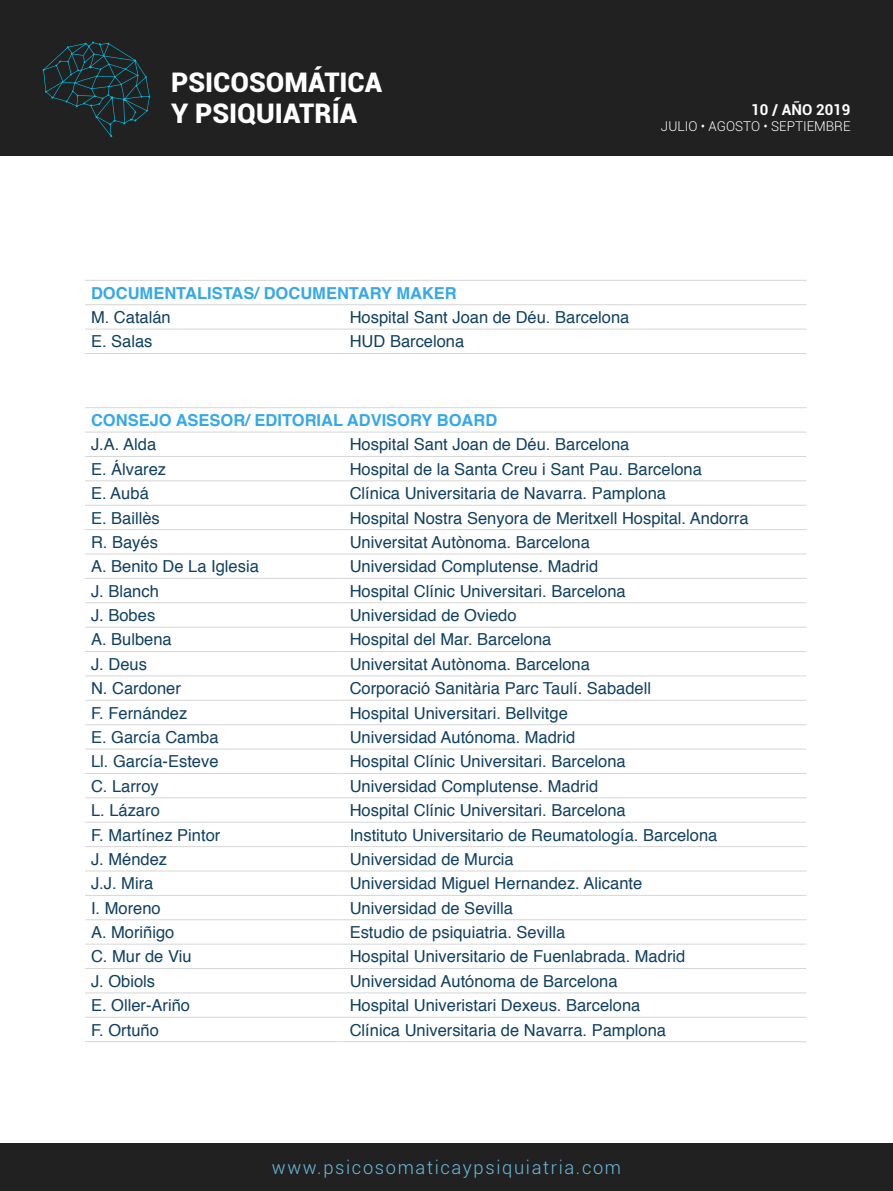
<style>
.page{position:relative;width:893px;height:1191px;background:#fff}
.page>*{position:absolute;margin:0;border:0;box-sizing:border-box;transform-origin:0 0}
.t1{font:900 27px/31.5px "Roboto";color:#fff}
.t2{font:300 18.3px "Roboto";letter-spacing:.09em;color:#6bbdde}
.t3{font:16.5px "Helvetica";color:#104060}
.t4{font:700 16.5px "Helvetica";color:#36a8e9}
.t5{font:700 15px "Roboto";color:#fff}
.t6{font:300 13.5px "Roboto";color:#fff}
</style>
<div class="page">
<div style="left:0;top:0;width:893px;height:155px;background:#212121"></div>
<div style="left:0;top:1143px;width:893px;height:48px;background:#212121"></div>
<svg style="left:43px;top:41px;width:107px;height:96px"></svg>
<hr style="left:85px;top:280px;width:259px;height:1px;background:#d6d6d6">
<hr style="left:344px;top:280px;width:462px;height:1px;background:#d6d6d6">
<hr style="left:85px;top:304px;width:259px;height:1px;background:#d6d6d6">
<hr style="left:344px;top:304px;width:462px;height:1px;background:#d6d6d6">
<hr style="left:85px;top:329px;width:259px;height:1px;background:#d6d6d6">
<hr style="left:344px;top:329px;width:462px;height:1px;background:#d6d6d6">
<hr style="left:85px;top:353px;width:259px;height:1px;background:#d6d6d6">
<hr style="left:344px;top:353px;width:462px;height:1px;background:#d6d6d6">
<hr style="left:85px;top:407px;width:259px;height:1px;background:#d6d6d6">
<hr style="left:344px;top:407px;width:462px;height:1px;background:#d6d6d6">
<hr style="left:85px;top:432px;width:259px;height:1px;background:#d6d6d6">
<hr style="left:344px;top:432px;width:462px;height:1px;background:#d6d6d6">
<hr style="left:85px;top:456px;width:259px;height:1px;background:#d6d6d6">
<hr style="left:344px;top:456px;width:462px;height:1px;background:#d6d6d6">
<hr style="left:85px;top:480px;width:259px;height:1px;background:#d6d6d6">
<hr style="left:344px;top:480px;width:462px;height:1px;background:#d6d6d6">
<hr style="left:85px;top:505px;width:259px;height:1px;background:#d6d6d6">
<hr style="left:344px;top:505px;width:462px;height:1px;background:#d6d6d6">
<hr style="left:85px;top:529px;width:259px;height:1px;background:#d6d6d6">
<hr style="left:344px;top:529px;width:462px;height:1px;background:#d6d6d6">
<hr style="left:85px;top:553px;width:259px;height:1px;background:#d6d6d6">
<hr style="left:344px;top:553px;width:462px;height:1px;background:#d6d6d6">
<hr style="left:85px;top:578px;width:259px;height:1px;background:#d6d6d6">
<hr style="left:344px;top:578px;width:462px;height:1px;background:#d6d6d6">
<hr style="left:85px;top:602px;width:259px;height:1px;background:#d6d6d6">
<hr style="left:344px;top:602px;width:462px;height:1px;background:#d6d6d6">
<hr style="left:85px;top:627px;width:259px;height:1px;background:#d6d6d6">
<hr style="left:344px;top:627px;width:462px;height:1px;background:#d6d6d6">
<hr style="left:85px;top:651px;width:259px;height:1px;background:#d6d6d6">
<hr style="left:344px;top:651px;width:462px;height:1px;background:#d6d6d6">
<hr style="left:85px;top:675px;width:259px;height:1px;background:#d6d6d6">
<hr style="left:344px;top:675px;width:462px;height:1px;background:#d6d6d6">
<hr style="left:85px;top:700px;width:259px;height:1px;background:#d6d6d6">
<hr style="left:344px;top:700px;width:462px;height:1px;background:#d6d6d6">
<hr style="left:85px;top:724px;width:259px;height:1px;background:#d6d6d6">
<hr style="left:344px;top:724px;width:462px;height:1px;background:#d6d6d6">
<hr style="left:85px;top:748px;width:259px;height:1px;background:#d6d6d6">
<hr style="left:344px;top:748px;width:462px;height:1px;background:#d6d6d6">
<hr style="left:85px;top:773px;width:259px;height:1px;background:#d6d6d6">
<hr style="left:344px;top:773px;width:462px;height:1px;background:#d6d6d6">
<hr style="left:85px;top:797px;width:259px;height:1px;background:#d6d6d6">
<hr style="left:344px;top:797px;width:462px;height:1px;background:#d6d6d6">
<hr style="left:85px;top:822px;width:259px;height:1px;background:#d6d6d6">
<hr style="left:344px;top:822px;width:462px;height:1px;background:#d6d6d6">
<hr style="left:85px;top:846px;width:259px;height:1px;background:#d6d6d6">
<hr style="left:344px;top:846px;width:462px;height:1px;background:#d6d6d6">
<hr style="left:85px;top:870px;width:259px;height:1px;background:#d6d6d6">
<hr style="left:344px;top:870px;width:462px;height:1px;background:#d6d6d6">
<hr style="left:85px;top:895px;width:259px;height:1px;background:#d6d6d6">
<hr style="left:344px;top:895px;width:462px;height:1px;background:#d6d6d6">
<hr style="left:85px;top:919px;width:259px;height:1px;background:#d6d6d6">
<hr style="left:344px;top:919px;width:462px;height:1px;background:#d6d6d6">
<hr style="left:85px;top:943px;width:259px;height:1px;background:#d6d6d6">
<hr style="left:344px;top:943px;width:462px;height:1px;background:#d6d6d6">
<hr style="left:85px;top:968px;width:259px;height:1px;background:#d6d6d6">
<hr style="left:344px;top:968px;width:462px;height:1px;background:#d6d6d6">
<hr style="left:85px;top:992px;width:259px;height:1px;background:#d6d6d6">
<hr style="left:344px;top:992px;width:462px;height:1px;background:#d6d6d6">
<hr style="left:85px;top:1017px;width:259px;height:1px;background:#d6d6d6">
<hr style="left:344px;top:1017px;width:462px;height:1px;background:#d6d6d6">
<hr style="left:85px;top:1041px;width:259px;height:1px;background:#d6d6d6">
<hr style="left:344px;top:1041px;width:462px;height:1px;background:#d6d6d6">
<h1 class="t1" style="left:171px;top:65px;width:212px">PSICOSOMÁTICA<br>Y PSIQUIATRÍA</h1>
<p class="t5" style="left:751px;top:99px;width:101px">10 / AÑO 2019</p>
<p class="t6" style="left:661px;top:117px;width:191px">JULIO • AGOSTO • SEPTIEMBRE</p>
<p class="t4" style="left:91px;top:279px;width:367px">DOCUMENTALISTAS/ DOCUMENTARY MAKER</p>
<p class="t3" style="left:91px;top:304px;width:81px">M. Catalán</p>
<p class="t3" style="left:350px;top:304px;width:281px">Hospital Sant Joan de Déu. Barcelona</p>
<p class="t3" style="left:91px;top:329px;width:63px">E. Salas</p>
<p class="t3" style="left:350px;top:329px;width:116px">HUD Barcelona</p>
<p class="t4" style="left:91px;top:407px;width:408px">CONSEJO ASESOR/ EDITORIAL ADVISORY BOARD</p>
<p class="t3" style="left:91px;top:432px;width:67px">J.A. Alda</p>
<p class="t3" style="left:350px;top:432px;width:281px">Hospital Sant Joan de Déu. Barcelona</p>
<p class="t3" style="left:91px;top:456px;width:77px">E. Álvarez</p>
<p class="t3" style="left:350px;top:456px;width:354px">Hospital de la Santa Creu i Sant Pau. Barcelona</p>
<p class="t3" style="left:91px;top:481px;width:59px">E. Aubá</p>
<p class="t3" style="left:350px;top:481px;width:318px">Clínica Universitaria de Navarra. Pamplona</p>
<p class="t3" style="left:91px;top:505px;width:70px">E. Baillès</p>
<p class="t3" style="left:350px;top:505px;width:400px">Hospital Nostra Senyora de Meritxell Hospital. Andorra</p>
<p class="t3" style="left:91px;top:529px;width:68px">R. Bayés</p>
<p class="t3" style="left:350px;top:529px;width:242px">Universitat Autònoma. Barcelona</p>
<p class="t3" style="left:91px;top:554px;width:169px">A. Benito De La Iglesia</p>
<p class="t3" style="left:350px;top:554px;width:250px">Universidad Complutense. Madrid</p>
<p class="t3" style="left:91px;top:578px;width:69px">J. Blanch</p>
<p class="t3" style="left:350px;top:578px;width:277px">Hospital Clínic Universitari. Barcelona</p>
<p class="t3" style="left:91px;top:602px;width:66px">J. Bobes</p>
<p class="t3" style="left:350px;top:602px;width:168px">Universidad de Oviedo</p>
<p class="t3" style="left:91px;top:627px;width:82px">A. Bulbena</p>
<p class="t3" style="left:350px;top:627px;width:203px">Hospital del Mar. Barcelona</p>
<p class="t3" style="left:91px;top:651px;width:57px">J. Deus</p>
<p class="t3" style="left:350px;top:651px;width:242px">Universitat Autònoma. Barcelona</p>
<p class="t3" style="left:91px;top:675px;width:91px">N. Cardoner</p>
<p class="t3" style="left:350px;top:675px;width:303px">Corporació Sanitària Parc Taulí. Sabadell</p>
<p class="t3" style="left:91px;top:700px;width:98px">F. Fernández</p>
<p class="t3" style="left:350px;top:700px;width:220px">Hospital Universitari. Bellvitge</p>
<p class="t3" style="left:91px;top:724px;width:129px">E. García Camba</p>
<p class="t3" style="left:350px;top:724px;width:227px">Universidad Autónoma. Madrid</p>
<p class="t3" style="left:91px;top:749px;width:129px">Ll. García-Esteve</p>
<p class="t3" style="left:350px;top:749px;width:277px">Hospital Clínic Universitari. Barcelona</p>
<p class="t3" style="left:91px;top:773px;width:69px">C. Larroy</p>
<p class="t3" style="left:350px;top:773px;width:250px">Universidad Complutense. Madrid</p>
<p class="t3" style="left:91px;top:797px;width:70px">L. Lázaro</p>
<p class="t3" style="left:350px;top:797px;width:277px">Hospital Clínic Universitari. Barcelona</p>
<p class="t3" style="left:91px;top:822px;width:131px">F. Martínez Pintor</p>
<p class="t3" style="left:350px;top:822px;width:369px">Instituto Universitario de Reumatología. Barcelona</p>
<p class="t3" style="left:91px;top:846px;width:78px">J. Méndez</p>
<p class="t3" style="left:350px;top:846px;width:166px">Universidad de Murcia</p>
<p class="t3" style="left:91px;top:870px;width:64px">J.J. Mira</p>
<p class="t3" style="left:350px;top:870px;width:294px">Universidad Miguel Hernandez. Alicante</p>
<p class="t3" style="left:91px;top:895px;width:71px">I. Moreno</p>
<p class="t3" style="left:350px;top:895px;width:165px">Universidad de Sevilla</p>
<p class="t3" style="left:91px;top:919px;width:85px">A. Moriñigo</p>
<p class="t3" style="left:350px;top:919px;width:217px">Estudio de psiquiatria. Sevilla</p>
<p class="t3" style="left:91px;top:944px;width:102px">C. Mur de Viu</p>
<p class="t3" style="left:350px;top:944px;width:337px">Hospital Universitario de Fuenlabrada. Madrid</p>
<p class="t3" style="left:91px;top:968px;width:66px">J. Obiols</p>
<p class="t3" style="left:350px;top:968px;width:269px">Universidad Autónoma de Barcelona</p>
<p class="t3" style="left:91px;top:992px;width:101px">E. Oller-Ariño</p>
<p class="t3" style="left:350px;top:992px;width:292px">Hospital Univeristari Dexeus. Barcelona</p>
<p class="t3" style="left:91px;top:1017px;width:69px">F. Ortuño</p>
<p class="t3" style="left:350px;top:1017px;width:318px">Clínica Universitaria de Navarra. Pamplona</p>
<p class="t2" style="left:272px;top:1154px;width:351px">www.psicosomaticaypsiquiatria.com</p>
</div>
